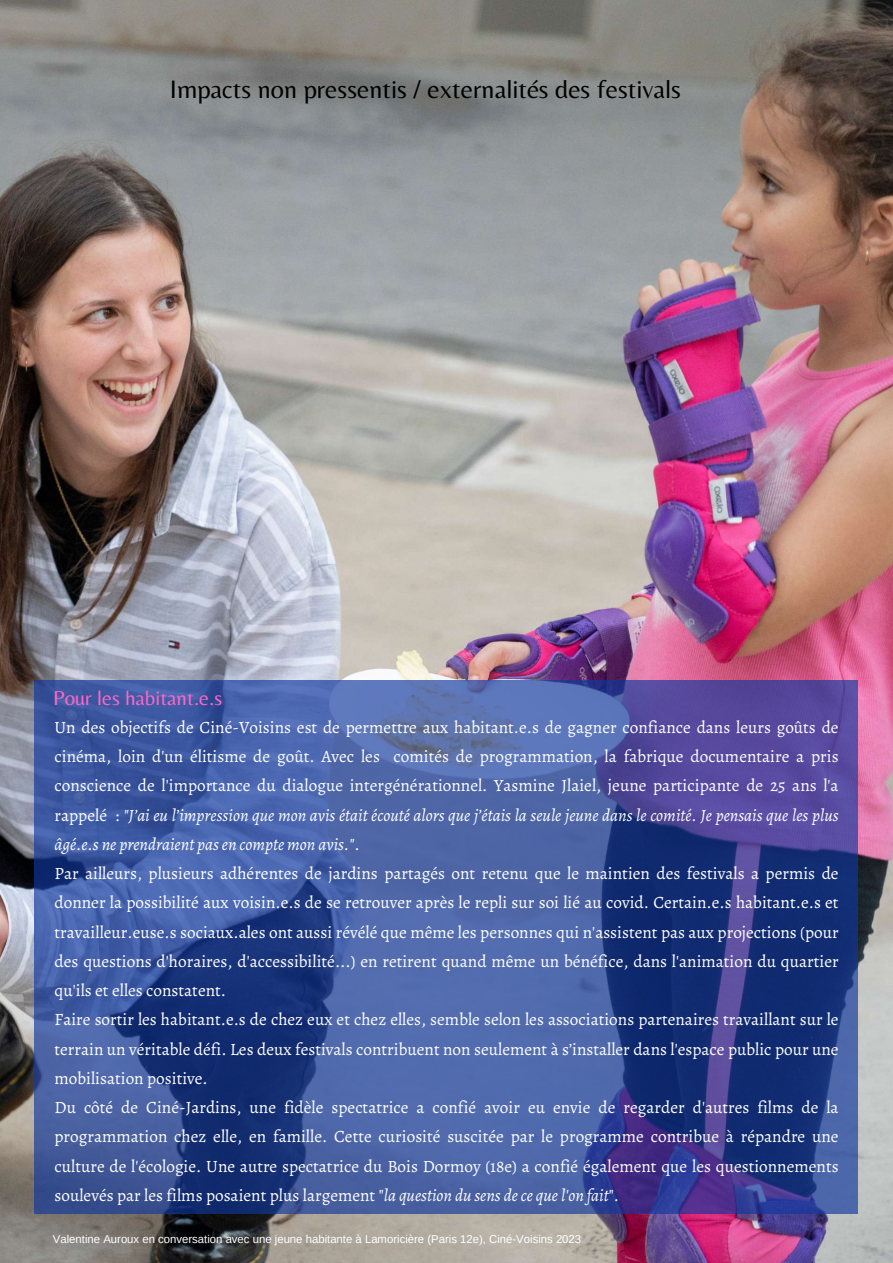
<style>
.page{position:relative;width:893px;height:1263px;background:#fff}
.page>*{position:absolute;margin:0;border:0;box-sizing:border-box;transform-origin:0 0}
.t1{font:26.25px "Belleza";color:#000}
.t2{font:21px "Belleza";color:#ff66c4}
.t3{font:17.25px/29.2px "Alegreya";color:#fff}
.t4{font:11.32px "Arimo";color:#fff}
.s1{font-style:italic}
</style>
<div class="page">
<img style="left:0;top:0;width:893px;height:1263px">
<svg style="left:35px;top:680px;width:823px;height:533px;background:#3d5299"></svg>
<h1 class="t1" style="left:170px;top:74px;width:512px">Impacts non pressentis / externalités des festivals</h1>
<p class="t2" style="left:53px;top:685px;width:170px">Pour les habitant.e.s</p>
<p class="t3" style="left:55px;top:712px;width:785px">Un des objectifs de Ciné-Voisins est de permettre aux habitant.e.s de gagner confiance dans leurs goûts de cinéma, loin d'un élitisme de goût. Avec les comités de programmation, la fabrique documentaire a pris conscience de l'importance du dialogue intergénérationnel. Yasmine Jlaiel, jeune participante de 25 ans l'a rappelé : <span class="s1">"J’ai eu l’impression que mon avis était écouté alors que j’étais la seule jeune dans le comité. Je pensais que les plus âgé.e.s ne prendraient pas en compte mon avis."</span>.<br>Par ailleurs, plusieurs adhérentes de jardins partagés ont retenu que le maintien des festivals a permis de donner la possibilité aux voisin.e.s de se retrouver après le repli sur soi lié au covid. Certain.e.s habitant.e.s et travailleur.euse.s sociaux.ales ont aussi révélé que même les personnes qui n'assistent pas aux projections (pour des questions d'horaires, d'accessibilité...) en retirent quand même un bénéfice, dans l'animation du quartier qu'ils et elles constatent.<br>Faire sortir les habitant.e.s de chez eux et chez elles, semble selon les associations partenaires travaillant sur le terrain un véritable défi. Les deux festivals contribuent non seulement à s’installer dans l'espace public pour une mobilisation positive.<br>Du côté de Ciné-Jardins, une fidèle spectatrice a confié avoir eu envie de regarder d'autres films de la programmation chez elle, en famille. Cette curiosité suscitée par le programme contribue à répandre une culture de l'écologie. Une autre spectatrice du Bois Dormoy (18e) a confié également que les questionnements soulevés par les films posaient plus largement "<span class="s1">la question du sens de ce que l'on fait</span>".</p>
<p class="t4" style="left:53px;top:1233px;width:530px">Valentine Auroux en conversation avec une jeune habitante à Lamoricière (Paris 12e), Ciné-Voisins 2023</p>
</div>
